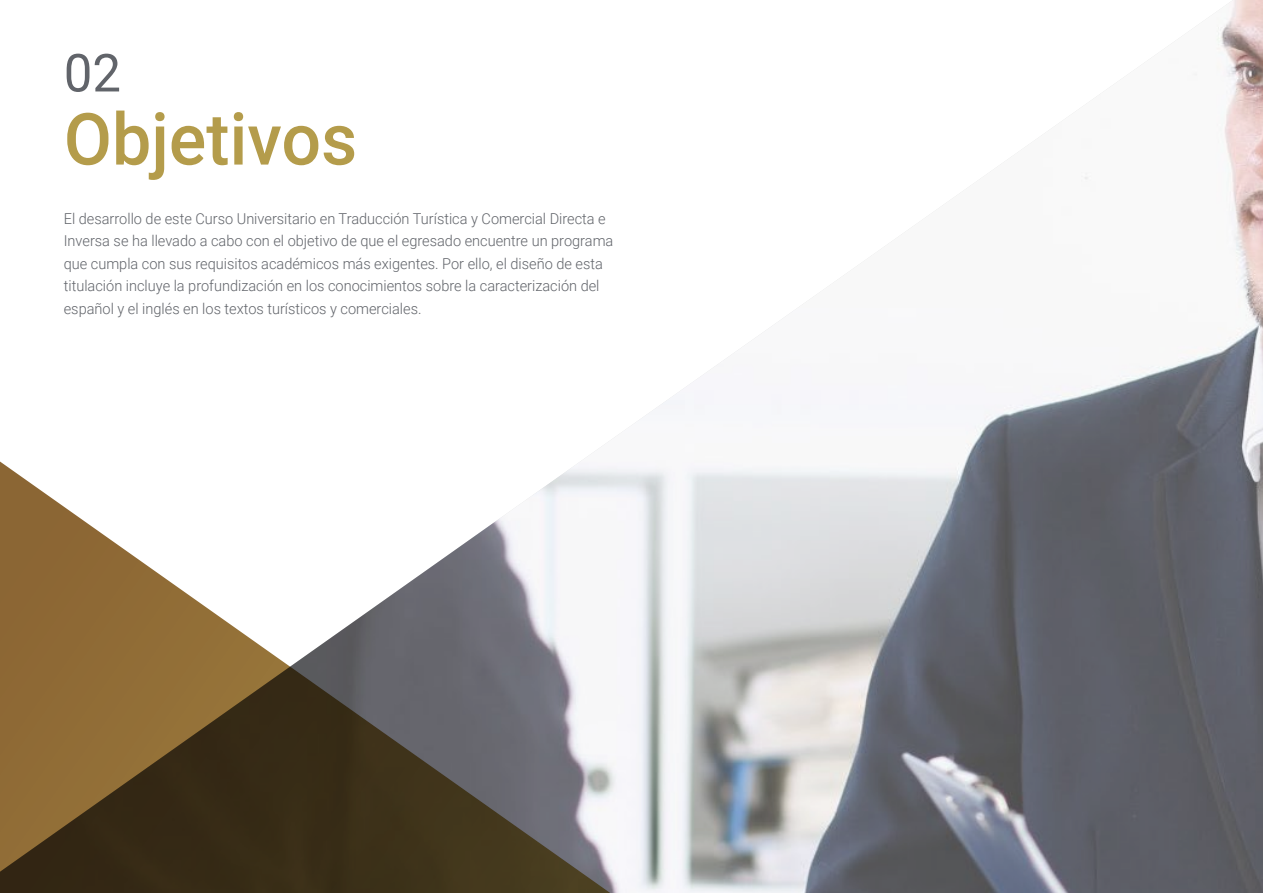
<style>
.page{position:relative;width:1263px;height:893px;background:#fff}
.page>*{position:absolute;margin:0;border:0;box-sizing:border-box;transform-origin:0 0}
.t1{font:500 72px "Roboto";color:#b49c4b}
.t2{font:52.5px "Roboto";color:#61646a}
.t3{font:300 15px/22.5px "Roboto";color:#61646a}
</style>
<div class="page">
<img style="left:604px;top:0;width:659px;height:893px">
<svg style="left:0;top:446px;width:640px;height:447px"></svg>
<h2 class="t2" style="left:64px;top:36px;width:59px">02</h2>
<h1 class="t1" style="left:64px;top:89px;width:295px">Objetivos</h1>
<p class="t3" style="left:64px;top:207px;width:551px">El desarrollo de este Curso Universitario en Traducción Turística y Comercial Directa e Inversa se ha llevado a cabo con el objetivo de que el egresado encuentre un programa que cumpla con sus requisitos académicos más exigentes. Por ello, el diseño de esta titulación incluye la profundización en los conocimientos sobre la caracterización del español y el inglés en los textos turísticos y comerciales.</p>
</div>
